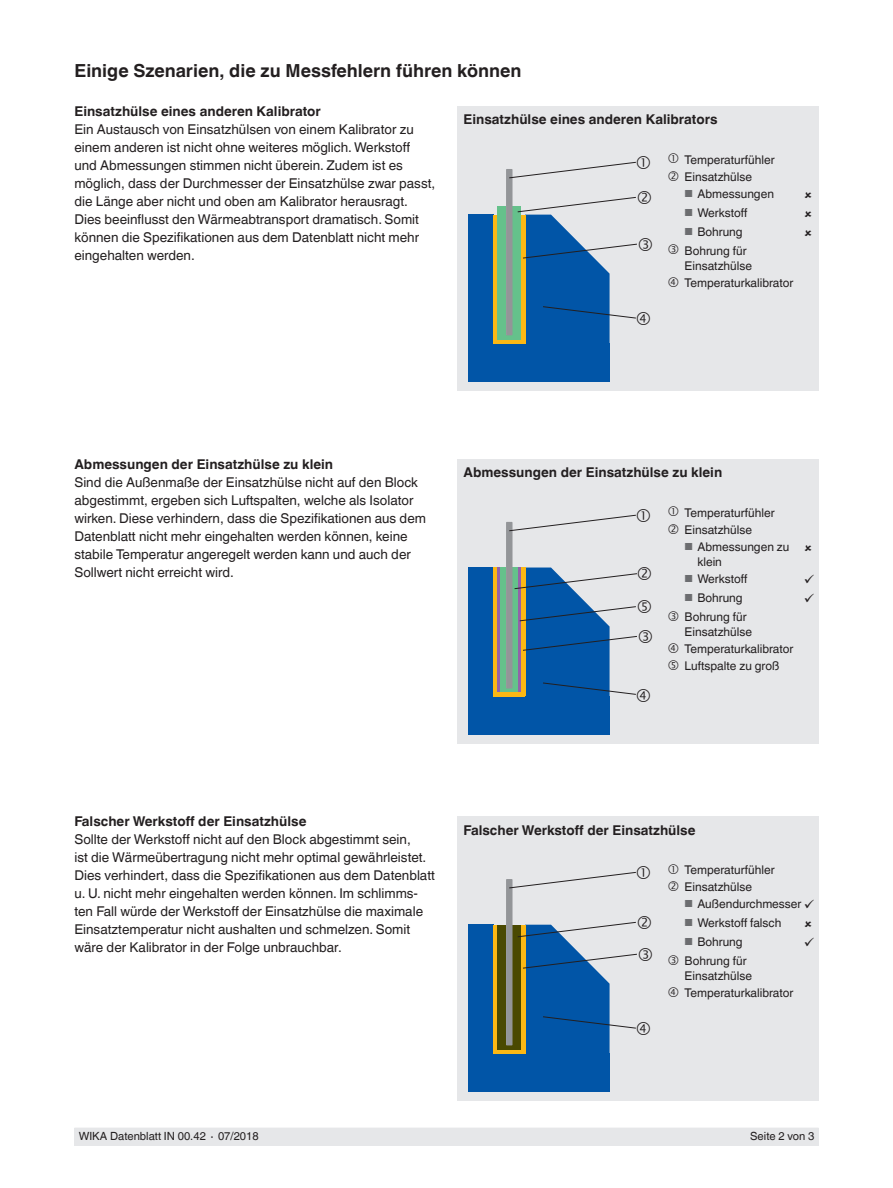
<style>
.page{position:relative;width:893px;height:1188px;background:#fff}
.page>*{position:absolute;margin:0;border:0;box-sizing:border-box;transform-origin:0 0}
.t1{font:700 18px "Helvetica World";color:#231f20}
.t2{font:13.5px/18px "Helvetica World";color:#231f20}
.t3{font:700 13.5px "Helvetica World";color:#231f20}
.t4{font:12px/17.1px "Helvetica World";color:#231f20}
.t5{font:11.25px "Helvetica World";color:#231f20}
.s1{font-size:10.2px;color:#6c6d70}
</style>
<div class="page">
<div style="left:74px;top:1128px;width:745px;height:17px;background:#e6e7e9"></div>
<div style="left:457px;top:106px;width:362px;height:285px;background:#e6e7e9"></div>
<div style="left:457px;top:459px;width:362px;height:285px;background:#e6e7e9"></div>
<div style="left:457px;top:816px;width:362px;height:285px;background:#e6e7e9"></div>
<div style="left:468px;top:343px;width:142px;height:39px;background:#0155a7"></div>
<div style="left:468px;top:215px;width:25px;height:129px;background:#0155a7"></div>
<div style="left:493px;top:215px;width:5px;height:128px;background:#fcb814"></div>
<svg style="left:497px;top:339px;width:20px;height:4px"></svg>
<div style="left:512px;top:206px;width:9px;height:133px;background:#65c18b"></div>
<div style="left:498px;top:206px;width:8px;height:133px;background:#65c18b"></div>
<hr style="left:498px;top:335px;width:23px;height:4px;background:#65c18b">
<div style="left:506px;top:169px;width:6px;height:166px;background:#939598"></div>
<div style="left:468px;top:696px;width:142px;height:38px;background:#0155a7"></div>
<div style="left:468px;top:568px;width:25px;height:129px;background:#0155a7"></div>
<div style="left:493px;top:568px;width:5px;height:128px;background:#fcb814"></div>
<hr style="left:493px;top:692px;width:32px;height:4px;background:#fcb814">
<div style="left:512px;top:568px;width:7px;height:124px;background:#65c18b"></div>
<div style="left:500px;top:568px;width:6px;height:124px;background:#65c18b"></div>
<hr style="left:500px;top:689px;width:19px;height:3px;background:#65c18b">
<div style="left:506px;top:522px;width:6px;height:167px;background:#939598"></div>
<hr style="left:498px;top:568px;width:2px;height:124px;background:#9362a9">
<div style="left:468px;top:1054px;width:142px;height:38px;background:#0155a7"></div>
<div style="left:468px;top:925px;width:25px;height:129px;background:#0155a7"></div>
<div style="left:493px;top:925px;width:5px;height:129px;background:#fcb814"></div>
<div style="left:493px;top:1049px;width:32px;height:5px;background:#fcb814"></div>
<div style="left:512px;top:925px;width:9px;height:124px;background:#4a4901"></div>
<div style="left:498px;top:925px;width:8px;height:124px;background:#4a4901"></div>
<hr style="left:498px;top:1045px;width:23px;height:4px;background:#4a4901">
<div style="left:506px;top:879px;width:6px;height:166px;background:#939598"></div>
<svg style="left:509px;top:161px;width:127px;height:18px"></svg>
<svg style="left:517px;top:196px;width:120px;height:148px"></svg>
<svg style="left:509px;top:871px;width:127px;height:18px"></svg>
<svg style="left:517px;top:921px;width:120px;height:133px"></svg>
<svg style="left:509px;top:514px;width:127px;height:18px"></svg>
<svg style="left:514px;top:567px;width:123px;height:130px"></svg>
<h1 class="t1" style="left:74px;top:60px;width:449px">Einige Szenarien, die zu Messfehlern führen können</h1>
<p class="t3" style="left:74px;top:103px;width:248px">Einsatzhülse eines anderen Kalibrator</p>
<p class="t2" style="left:74px;top:120px;width:362px">Ein Austausch von Einsatzhülsen von einem Kalibrator zu einem anderen ist nicht ohne weiteres möglich. Werkstoff und Abmessungen stimmen nicht überein. Zudem ist es möglich, dass der Durchmesser der Einsatzhülse zwar passt, die Länge aber nicht und oben am Kalibrator herausragt.<br>Dies beeinflusst den Wärmeabtransport dramatisch. Somit können die Spezifikationen aus dem Datenblatt nicht mehr eingehalten werden.</p>
<p class="t3" style="left:463px;top:112px;width:255px">Einsatzhülse eines anderen Kalibrators</p>
<p class="t4" style="left:685px;top:151px;width:91px">Temperaturfühler<br>Einsatzhülse</p>
<p class="t4" style="left:685px;top:185px;width:91px"><span class="s1">■</span> Abmessungen</p>
<p class="t4" style="left:685px;top:204px;width:64px"><span class="s1">■</span> Werkstoff</p>
<p class="t4" style="left:685px;top:222px;width:63px;line-height:18.9px"><span class="s1">■</span> Bohrung<br>Bohrung für</p>
<p class="t4" style="left:685px;top:257px;width:110px">Einsatzhülse<br>Temperaturkalibrator</p>
<p class="t3" style="left:74px;top:456px;width:260px">Abmessungen der Einsatzhülse zu klein</p>
<p class="t2" style="left:74px;top:473px;width:353px">Sind die Außenmaße der Einsatzhülse nicht auf den Block abgestimmt, ergeben sich Luftspalten, welche als Isolator wirken. Diese verhindern, dass die Spezifikationen aus dem Datenblatt nicht mehr eingehalten werden können, keine stabile Temperatur angeregelt werden kann und auch der Sollwert nicht erreicht wird.</p>
<p class="t3" style="left:463px;top:465px;width:260px">Abmessungen der Einsatzhülse zu klein</p>
<p class="t4" style="left:685px;top:504px;width:91px">Temperaturfühler<br>Einsatzhülse</p>
<p class="t4" style="left:697px;top:539px;width:93px;line-height:15px;text-indent:-13px"><span class="s1">■</span> Abmessungen zu klein</p>
<p class="t4" style="left:685px;top:570px;width:64px"><span class="s1">■</span> Werkstoff</p>
<p class="t4" style="left:685px;top:589px;width:59px"><span class="s1">■</span> Bohrung</p>
<p class="t4" style="left:685px;top:609px;width:69px;line-height:15px">Bohrung für<br>Einsatzhülse</p>
<p class="t4" style="left:685px;top:640px;width:110px">Temperaturkalibrator<br>Luftspalte zu groß</p>
<p class="t3" style="left:74px;top:813px;width:234px">Falscher Werkstoff der Einsatzhülse</p>
<p class="t2" style="left:74px;top:830px;width:362px">Sollte der Werkstoff nicht auf den Block abgestimmt sein,<br>ist die Wärmeübertragung nicht mehr optimal gewährleistet.<br>Dies verhindert, dass die Spezifikationen aus dem Datenblatt u. U. nicht mehr eingehalten werden können. Im schlimms&shy;ten Fall würde der Werkstoff der Einsatzhülse die maximale Einsatztemperatur nicht aushalten und schmelzen. Somit wäre der Kalibrator in der Folge unbrauchbar.</p>
<p class="t3" style="left:463px;top:822px;width:234px">Falscher Werkstoff der Einsatzhülse</p>
<p class="t4" style="left:685px;top:861px;width:91px">Temperaturfühler<br>Einsatzhülse</p>
<p class="t4" style="left:685px;top:895px;width:131px"><span class="s1">■</span> Außendurchmesser ✓</p>
<p class="t4" style="left:685px;top:914px;width:98px"><span class="s1">■</span> Werkstoff falsch</p>
<p class="t4" style="left:685px;top:933px;width:59px"><span class="s1">■</span> Bohrung</p>
<p class="t4" style="left:685px;top:953px;width:69px;line-height:15px">Bohrung für<br>Einsatzhülse</p>
<p class="t4" style="left:685px;top:984px;width:110px">Temperaturkalibrator</p>
<p class="t5" style="left:79px;top:1130px;width:182px">WIKA Datenblatt IN 00.42 ∙ 07/2018</p>
<p class="t5" style="left:750px;top:1130px;width:66px">Seite 2 von 3</p>
</div>
